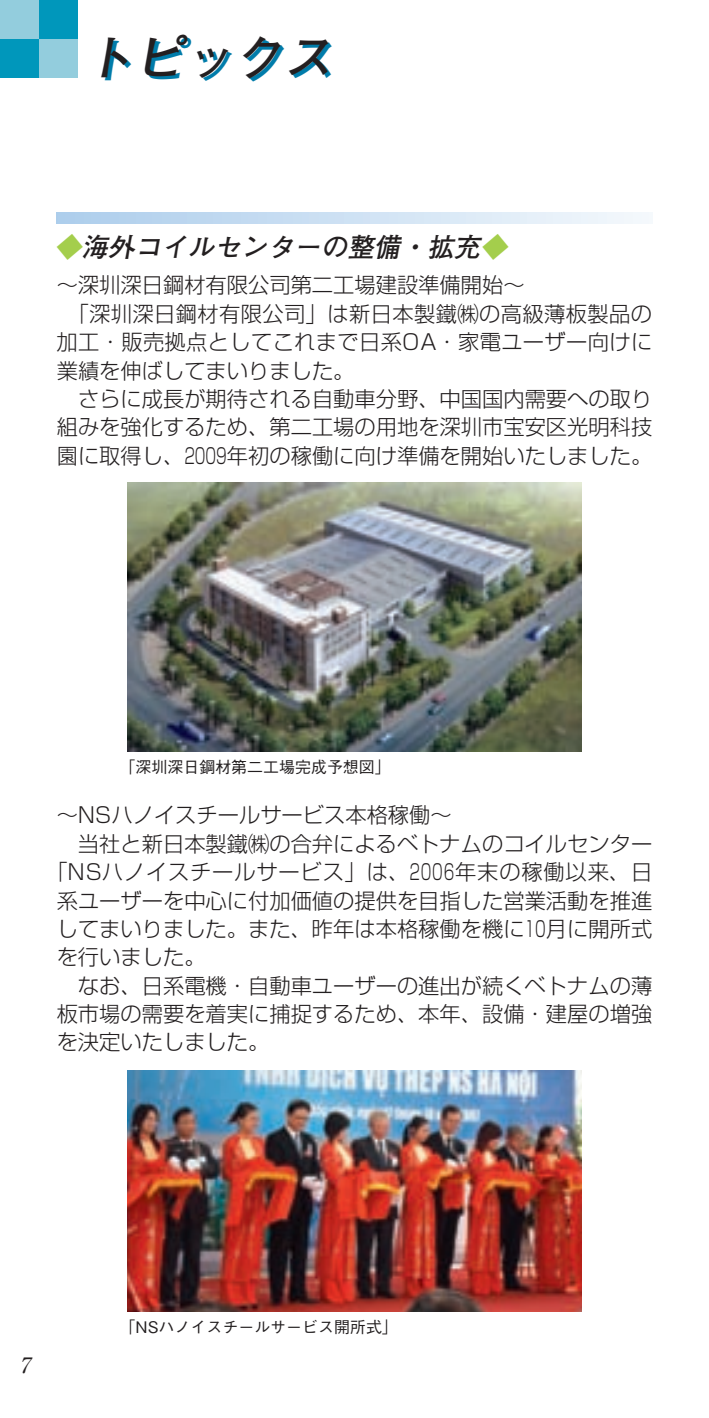
<style>
.page{position:relative;width:709px;height:1418px;background:#fff}
.page>*{position:absolute;margin:0;border:0;box-sizing:border-box;transform-origin:0 0}
.t1{font:italic 700 49.5px "Futo Go B101 Pro";color:#007caa}
.t2{font:italic 700 26.5px "Futo Go B101 Pro";color:#231f20}
.t3{font:300 21.25px "Shin Go Pro";color:#231f20}
.t4{font:300 21.25px "Shin Go Pro";letter-spacing:.04em;color:#231f20}
.t5{font:300 21.25px "Shin Go Pro";letter-spacing:.02em;color:#231f20}
.t6{font:italic 21.25px "Ryumin Pro";color:#231f20}
.t7{font:500 16px "Gothic BBB Pro";color:#231f20}
.s1{color:#a4ce4c}
</style>
<div class="page">
<div style="left:0;top:0;width:39px;height:39px;background:#93cddd"></div>
<div style="left:39px;top:0;width:39px;height:39px;background:#0097bb"></div>
<div style="left:0;top:39px;width:39px;height:39px;background:#0097bb"></div>
<div style="left:39px;top:39px;width:39px;height:39px;background:#93cddd"></div>
<svg style="left:57px;top:213px;width:592px;height:10px;background:#cfe2f3"></svg>
<img style="left:128px;top:482px;width:453px;height:269px">
<img style="left:128px;top:1070px;width:453px;height:241px">
<h1 class="t1" style="left:88px;top:21px;width:261px">トピックス</h1>
<p class="t2" style="left:55px;top:226px;width:460px"><span class="s1">◆</span>海外コイルセンターの整備・拡充<span class="s1">◆</span></p>
<p class="t3" style="left:57px;top:268px;width:469px">～深圳深日鋼材有限公司第二工場建設準備開始～</p>
<p class="t5" style="left:67px;top:296px;width:586px">「深圳深日鋼材有限公司」は新日本製鐵㈱の高級薄板製品の</p>
<p class="t3" style="left:57px;top:324px;width:597px">加工・販売拠点としてこれまで日系OA・家電ユーザー向けに</p>
<p class="t3" style="left:57px;top:353px;width:299px">業績を伸ばしてまいりました。</p>
<p class="t3" style="left:78px;top:381px;width:576px">さらに成長が期待される自動車分野、中国国内需要への取り</p>
<p class="t3" style="left:57px;top:409px;width:597px">組みを強化するため、第二工場の用地を深圳市宝安区光明科技</p>
<p class="t3" style="left:57px;top:438px;width:597px">園に取得し、2009年初の稼働に向け準備を開始いたしました。</p>
<p class="t7" style="left:120px;top:753px;width:273px">「深圳深日鋼材第二工場完成予想図」</p>
<p class="t3" style="left:57px;top:798px;width:396px">～NSハノイスチールサービス本格稼働～</p>
<p class="t3" style="left:78px;top:826px;width:576px">当社と新日本製鐵㈱の合弁によるベトナムのコイルセンター</p>
<p class="t4" style="left:46px;top:854px;width:607px">「NSハノイスチールサービス」は、2006年末の稼働以来、日</p>
<p class="t3" style="left:57px;top:883px;width:597px">系ユーザーを中心に付加価値の提供を目指した営業活動を推進</p>
<p class="t3" style="left:57px;top:911px;width:597px">してまいりました。また、昨年は本格稼働を機に10月に開所式</p>
<p class="t3" style="left:57px;top:939px;width:150px">を行いました。</p>
<p class="t3" style="left:78px;top:968px;width:576px">なお、日系電機・自動車ユーザーの進出が続くベトナムの薄</p>
<p class="t3" style="left:57px;top:996px;width:597px">板市場の需要を着実に捕捉するため、本年、設備・建屋の増強</p>
<p class="t3" style="left:57px;top:1024px;width:214px">を決定いたしました。</p>
<p class="t6" style="left:20px;top:1348px;width:18px">7</p>
<p class="t7" style="left:120px;top:1313px;width:280px">「NSハノイスチールサービス開所式」</p>
</div>
